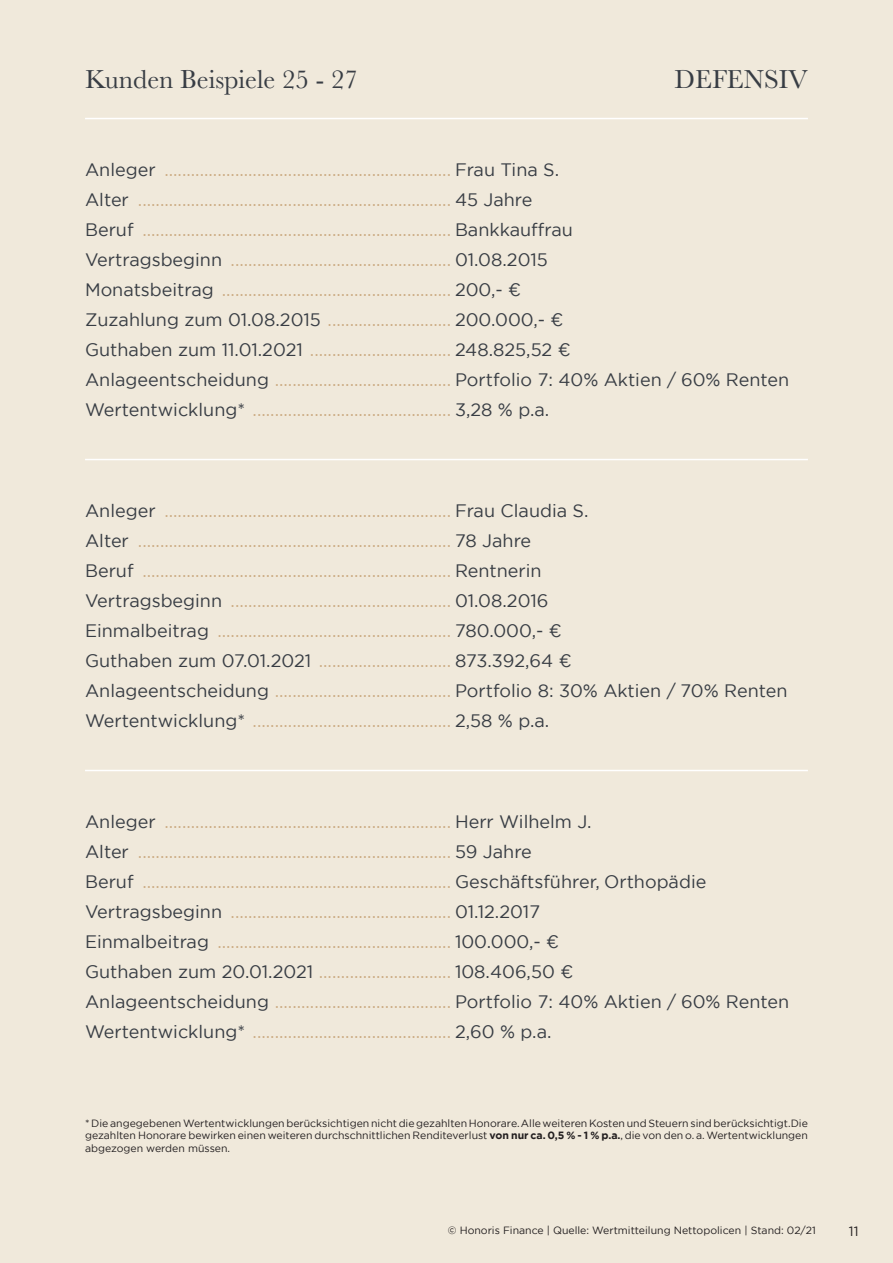
<style>
.page{position:relative;width:893px;height:1263px;background:#f0e9db}
.page>*{position:absolute;margin:0;border:0;box-sizing:border-box;transform-origin:0 0}
.t1{font:27px "Baskerville";color:#383d44}
.t2{font:18px/30px "Gotham";color:#cdae87}
.t3{font:13.5px "Gotham";color:#231f20}
.t4{font:10.5px/12.6px "Gotham";color:#231f20;text-align:justify}
.s1{color:#383d44}
.s2{font-weight:700}
</style>
<div class="page">
<hr style="left:85px;top:118px;width:723px;height:1px;background:#fff">
<hr style="left:85px;top:459px;width:723px;height:1px;background:#fff">
<hr style="left:85px;top:770px;width:723px;height:1px;background:#fff">
<h1 class="t1" style="left:85px;top:62px;width:275px">Kunden Beispiele 25 - 27</h1>
<h1 class="t1" style="left:675px;top:62px;width:135px">DEFENSIV</h1>
<p class="t2" style="left:85px;top:154px;width:706px"><span class="s1">Anleger</span> ................................................................. <span class="s1">Frau Tina S.<br>Alter</span> ....................................................................... <span class="s1">45 Jahre<br>Beruf</span> ...................................................................... <span class="s1">Bankkauffrau<br>Vertragsbeginn</span> .................................................. <span class="s1">01.08.2015<br>Monatsbeitrag</span> .................................................... <span class="s1">200,- €<br>Zuzahlung zum 01.08.2015</span> ............................ <span class="s1">200.000,- €<br>Guthaben zum 11.01.2021</span> ................................ <span class="s1">248.825,52 €<br>Anlageentscheidung</span> ........................................ <span class="s1">Portfolio 7: 40% Aktien / 60% Renten Wertentwicklung*</span> ............................................. <span class="s1">3,28 % p.a.</span></p>
<p class="t2" style="left:85px;top:495px;width:704px"><span class="s1">Anleger</span> ................................................................. <span class="s1">Frau Claudia S.<br>Alter</span> ....................................................................... <span class="s1">78 Jahre<br>Beruf</span> ...................................................................... <span class="s1">Rentnerin<br>Vertragsbeginn</span> .................................................. <span class="s1">01.08.2016<br>Einmalbeitrag</span> ..................................................... <span class="s1">780.000,- €<br>Guthaben zum 07.01.2021</span> .............................. <span class="s1">873.392,64 €<br>Anlageentscheidung</span> ........................................ <span class="s1">Portfolio 8: 30% Aktien / 70% Renten Wertentwicklung*</span> ............................................. <span class="s1">2,58 % p.a.</span></p>
<p class="t2" style="left:85px;top:806px;width:706px"><span class="s1">Anleger</span> ................................................................. <span class="s1">Herr Wilhelm J.<br>Alter</span> ....................................................................... <span class="s1">59 Jahre<br>Beruf</span> ...................................................................... <span class="s1">Geschäftsführer, Orthopädie Vertragsbeginn</span> .................................................. <span class="s1">01.12.2017<br>Einmalbeitrag</span> ..................................................... <span class="s1">100.000,- €<br>Guthaben zum 20.01.2021</span> .............................. <span class="s1">108.406,50 €<br>Anlageentscheidung</span> ........................................ <span class="s1">Portfolio 7: 40% Aktien / 60% Renten Wertentwicklung*</span> ............................................. <span class="s1">2,60 % p.a.</span></p>
<p class="t4" style="left:85px;top:1116px;width:724px">* Die angegebenen Wertentwicklungen berücksichtigen nicht die gezahlten Honorare. Alle weiteren Kosten und Steuern sind berücksichtigt.Die gezahlten Honorare bewirken einen weiteren durchschnittlichen Renditeverlust <span class="s2">von nur ca. 0,5 % - 1 % p.a.</span>, die von den o. a. Wertentwicklungen abgezogen werden müssen.</p>
<p class="t4" style="left:448px;top:1224px;width:369px">© Honoris Finance | Quelle: Wertmitteilung Nettopolicen | Stand: 02/21</p>
<p class="t3" style="left:849px;top:1222px;width:11px">11</p>
</div>
